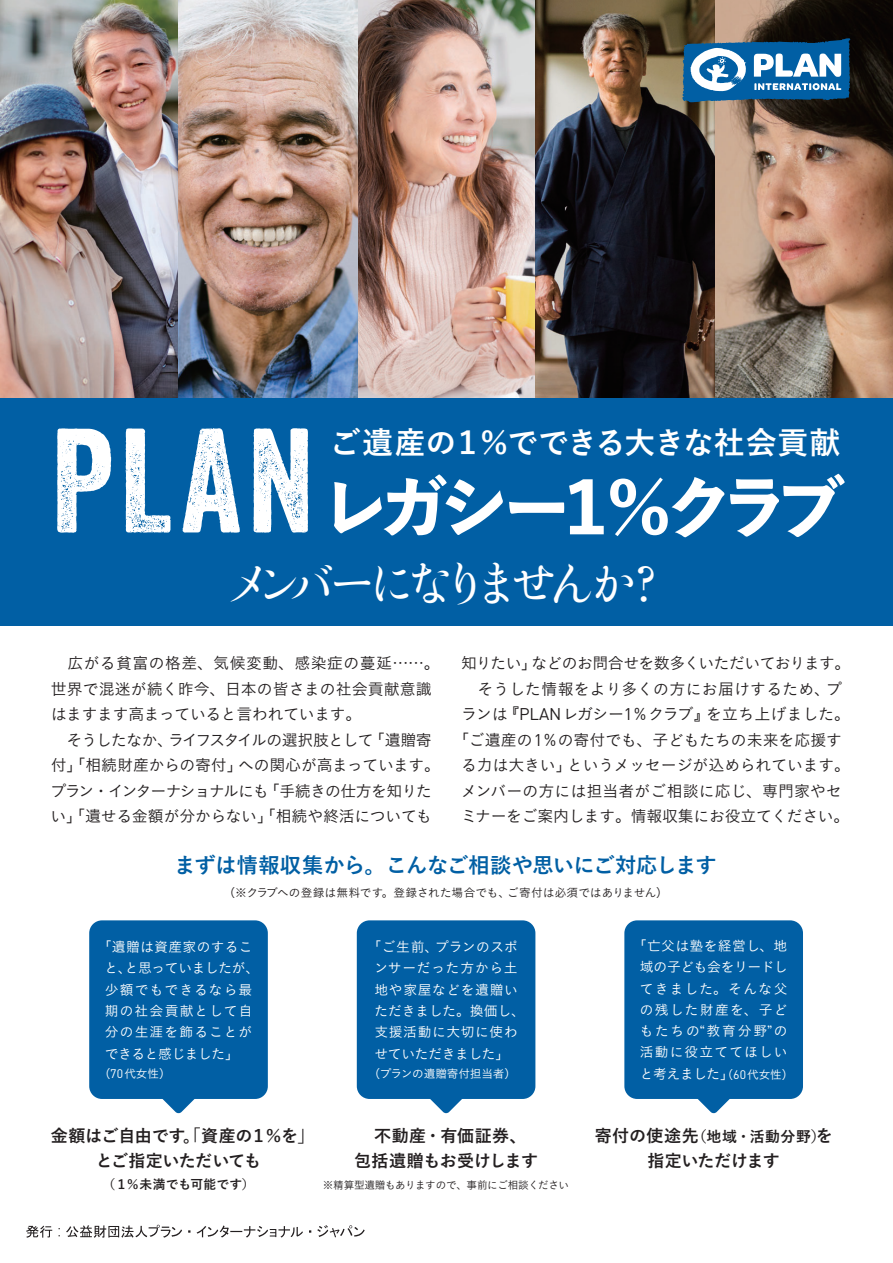
<style>
.page{position:relative;width:893px;height:1263px;background:#fff}
.page>*{position:absolute;margin:0;border:0;box-sizing:border-box;transform-origin:0 0}
.t1{font:66.9px "Yu Go Std N Extra Bold 90 msp RKSJ H";letter-spacing:-.13em;color:#fff}
.t2{font:46.8px "Yutuki 36 PK Std W4 90 msp RKSJ H";letter-spacing:-.19em;color:#fff}
.t3{font:30.9px "Yu Go Bold 90 msp RKSJ H";letter-spacing:-.005em;color:#fff}
.t4{font:21.3px "Yu Go Bold 90 msp RKSJ H";letter-spacing:-.02em;color:#015fa4}
.t5{font:16.95px/25.5px "Yu Go Bold 90 msp RKSJ H";letter-spacing:-.015em;color:#231f20;text-align:center}
.t6{font:16.95px/25.5px "Yu Go Bold 90 msp RKSJ H";letter-spacing:.015em;color:#231f20;text-align:center}
.t7{font:15.9px/25.5px "Koburina Go Std W3 90 msp RKSJ H";letter-spacing:-.015em;color:#231f20}
.t8{font:14.85px "Yu Go Bold 90 msp RKSJ H";letter-spacing:.04em;color:#231f20}
.t9{font:13.8px/21.3px "Koburina Go Std W3 90 msp RKSJ H";letter-spacing:.045em;color:#fff}
.t10{font:13.8px/21.3px "Koburina Go Std W3 90 msp RKSJ H";letter-spacing:.07em;color:#fff;text-align:center}
.t11{font:12.75px "Yu Go Bold 90 msp RKSJ H";letter-spacing:.02em;color:#231f20}
.t12{font:11.7px "Koburina Go Std W3 90 msp RKSJ H";color:#231f20}
.t13{font:11.7px "Koburina Go Std W3 90 msp RKSJ H";letter-spacing:-.015em;color:#fff}
.t14{font:10.65px "Koburina Go Std W3 90 msp RKSJ H";letter-spacing:-.035em;color:#231f20}
.s1{font-family:"Veneer";font-size:143.55px}
.s2{font-family:"Ryumin Pro Medium 90 msp RKSJ H"}
.s3{font-family:"DINOT";font-size:16.8px}
.s4{font-family:"DINOT";font-size:12.3px}
.s5{font-size:11.7px}
.s6{font-size:16.95px}
</style>
<div class="page">
<div style="left:0;top:397px;width:893px;height:229px;background:#015fa4"></div>
<svg style="left:162px;top:1099px;width:33px;height:15px"></svg>
<svg style="left:430px;top:1099px;width:32px;height:15px"></svg>
<svg style="left:698px;top:1099px;width:32px;height:15px"></svg>
<img style="left:357px;top:0;width:179px;height:398px">
<img style="left:0;top:0;width:179px;height:398px">
<svg style="left:714px;top:0;width:179px;height:398px;background:#8e725f"></svg>
<img style="left:179px;top:0;width:178px;height:398px">
<img style="left:536px;top:0;width:178px;height:398px">
<svg style="left:682px;top:38px;width:168px;height:64px"></svg>
<div style="left:89px;top:920px;width:179px;height:179px;background:#015fa4;border-radius:13px"></div>
<div style="left:624px;top:920px;width:179px;height:179px;background:#015fa4;border-radius:13px"></div>
<div style="left:357px;top:920px;width:178px;height:179px;background:#015fa4;border-radius:13px"></div>
<svg style="left:26px;top:1225px;width:339px;height:13px"></svg>
<h3 class="t3" style="left:330px;top:431px;width:512px">ご遺産の１％でできる大きな社会貢献</h3>
<h1 class="t1" style="left:51px;top:482px;width:795px"><span class="s1">PLAN</span> レガシー１％クラブ</h1>
<h2 class="t2" style="left:226px;top:566px;width:445px">メンバーになりませんか<span class="s2">？</span></h2>
<p class="t7" style="left:51px;top:653px;width:391px">　広がる貧富の格差、気候変動、感染症の蔓延……。世界で混迷が続く昨今、日本の皆さまの社会貢献意識はますます高まっていると言われています。<br>　そうしたなか、ライフスタイルの選択肢として「遺贈寄付」「相続財産からの寄付」への関心が高まっています。プラン・インターナショナルにも「手続きの仕方を知りたい」「遺せる金額が分からない」「相続や終活についても</p>
<p class="t7" style="left:453px;top:653px;width:399px;text-align:center">知りたい」などのお問合せを数多くいただいております。　そうした情報をより多くの方にお届けするため、プランは『<span class="s3">PLAN</span>レガシー<span class="s3">1</span>％クラブ』を立ち上げました。「ご遺産の<span class="s3">1</span>％の寄付でも、子どもたちの未来を応援する力は大きい」というメッセージが込められています。メンバーの方には担当者がご相談に応じ、専門家やセミナーをご案内します。情報収集にお役立てください。</p>
<h3 class="t4" style="left:174px;top:857px;width:544px">まずは情報収集から。こんなご相談や思いにご対応します</h3>
<p class="t12" style="left:223px;top:888px;width:446px">（※クラブへの登録は無料です。登録された場合でも、ご寄付は必須ではありません）</p>
<p class="t9" style="left:104px;top:938px;width:156px;text-indent:-7px">「遺贈は資産家のすること、と思っていましたが、少額でもできるなら最期の社会貢献として自分の生涯を飾ることができると感じました」</p>
<p class="t13" style="left:99px;top:1069px;width:73px">（<span class="s4">70</span>代女性）</p>
<p class="t5" style="left:51px;top:1125px;width:265px">金額はご自由です。「資産の１％を」とご指定いただいても</p>
<p class="t11" style="left:102px;top:1180px;width:154px">（１％未満でも可能です）</p>
<p class="t9" style="left:374px;top:938px;width:152px;text-indent:-7px">「ご生前、プランのスポンサーだった方から土地や家屋などを遺贈いただきました。換価し、支援活動に大切に使わせていただきました」</p>
<p class="t13" style="left:368px;top:1069px;width:149px">（プランの遺贈寄付担当者）</p>
<p class="t6" style="left:354px;top:1125px;width:185px">不動産・有価証券、<br>包括遺贈もお受けします</p>
<p class="t14" style="left:323px;top:1181px;width:248px">※精算型遺贈もありますので、事前にご相談ください</p>
<p class="t10" style="left:633px;top:937px;width:162px">「亡父は塾を経営し、地域の子ども会をリードしてきました。そんな父の残した財産を、子どもたちの“教育分野”の活動に役立ててほしいと考えました」<span class="s5">（</span><span class="s4">60</span><span class="s5">代女性）</span></p>
<p class="t8" style="left:595px;top:1131px;width:239px"><span class="s6">寄付の使途先</span>（地域・活動分野）<span class="s6">を</span></p>
<p class="t5" style="left:647px;top:1150px;width:134px">指定いただけます</p>
</div>
